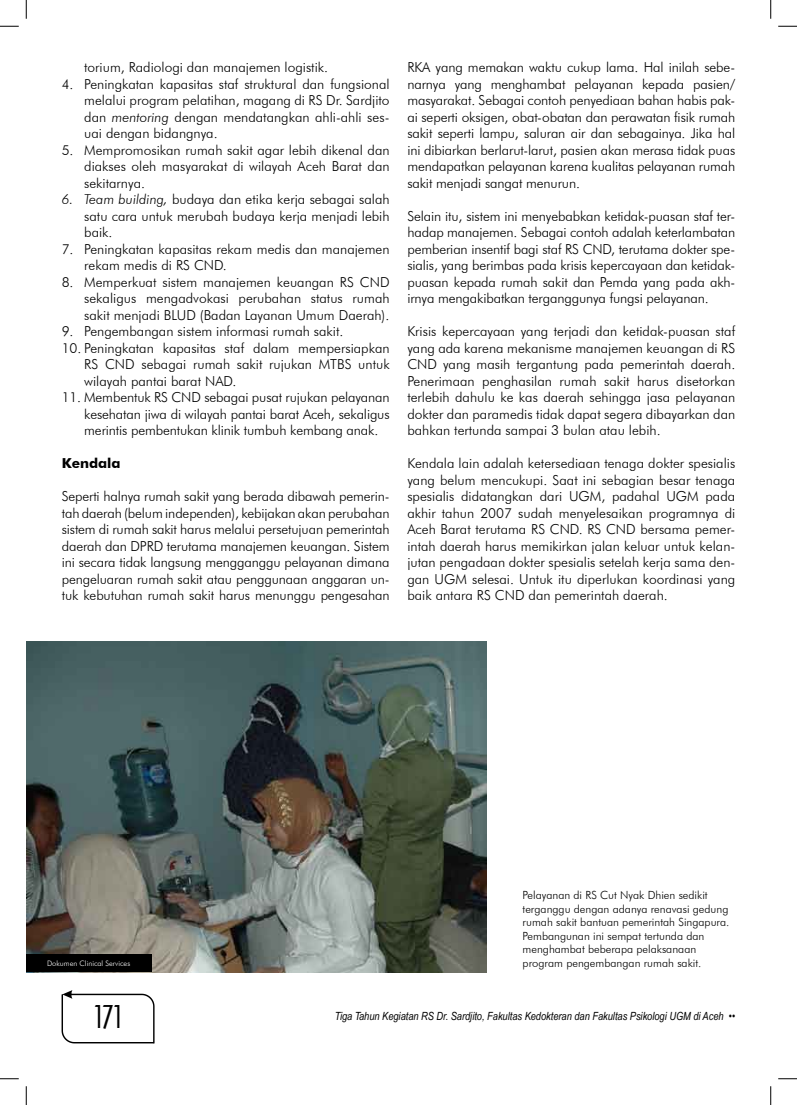
<style>
.page{position:relative;width:797px;height:1105px;background:#fff}
.page>*{position:absolute;margin:0;border:0;box-sizing:border-box;transform-origin:0 0}
.t1{font:30px "Architecture Plain";color:#000}
.t2{font:300 13.75px/16.5px "Futura BT";color:#000;text-align:justify}
.t3{font:700 13.75px "Futura BT";color:#000}
.t4{font:300 11.25px/13.5px "Futura BT";color:#000}
.t5{font:italic 11.25px "Arial Narrow";color:#000}
.t6{font:300 7.5px "Futura BT";color:#fff}
.s1{font-style:italic}
</style>
<div class="page">
<svg style="left:62px;top:990px;width:92px;height:53px"></svg>
<img style="left:26px;top:641px;width:460px;height:331px">
<div style="left:26px;top:954px;width:125px;height:18px;background:#000"></div>
<svg style="left:0;top:25px;width:19px;height:2px"></svg>
<svg style="left:778px;top:25px;width:19px;height:2px"></svg>
<svg style="left:0;top:1078px;width:19px;height:1px"></svg>
<svg style="left:778px;top:1078px;width:19px;height:1px"></svg>
<svg style="left:25px;top:0;width:2px;height:19px"></svg>
<svg style="left:25px;top:1086px;width:2px;height:19px"></svg>
<svg style="left:770px;top:0;width:1px;height:19px"></svg>
<svg style="left:770px;top:1086px;width:1px;height:19px"></svg>
<p class="t2" style="left:84px;top:59px;width:245px">torium, Radiologi dan manajemen logistik.</p>
<p class="t2" style="left:84px;top:75px;width:307px;text-indent:-22px">4. Peningkatan kapasitas staf struktural dan fungsional melalui program pelatihan, magang di RS Dr. Sardjito dan <span class="s1">mentoring</span> dengan mendatangkan ahli-ahli ses&shy;uai dengan bidangnya.</p>
<p class="t2" style="left:84px;top:141px;width:307px;text-indent:-22px">5. Mempromosikan rumah sakit agar lebih dikenal dan diakses oleh masyarakat di wilayah Aceh Barat dan sekitarnya.</p>
<p class="t2" style="left:84px;top:191px;width:307px;text-indent:-22px"><span class="s1">6. Team building,</span> budaya dan etika kerja sebagai salah satu cara untuk merubah budaya kerja menjadi lebih baik.</p>
<p class="t2" style="left:84px;top:240px;width:307px;text-indent:-22px">7. Peningkatan kapasitas rekam medis dan manajemen rekam medis di RS CND.</p>
<p class="t2" style="left:84px;top:273px;width:307px;text-indent:-22px">8. Memperkuat sistem manajemen keuangan RS CND sekaligus mengadvokasi perubahan status rumah sakit menjadi BLUD (Badan Layanan Umum Daerah).</p>
<p class="t2" style="left:62px;top:323px;width:283px">9. Pengembangan sistem informasi rumah sakit.</p>
<p class="t2" style="left:84px;top:339px;width:307px;text-indent:-22px">10. Peningkatan kapasitas staf dalam mempersiapkan RS CND sebagai rumah sakit rujukan MTBS untuk wilayah pantai barat NAD.</p>
<p class="t2" style="left:84px;top:389px;width:307px;text-indent:-23px">11. Membentuk RS CND sebagai pusat rujukan pelayanan kesehatan jiwa di wilayah pantai barat Aceh, sekaligus merintis pembentukan klinik tumbuh kembang anak.</p>
<p class="t3" style="left:62px;top:455px;width:60px">Kendala</p>
<p class="t2" style="left:62px;top:488px;width:329px">Seperti halnya rumah sakit yang berada dibawah pemerin&shy;tah daerah (belum independen), kebijakan akan perubahan sistem di rumah sakit harus melalui persetujuan pemerintah daerah dan DPRD terutama manajemen keuangan. Sistem ini secara tidak langsung mengganggu pelayanan dimana pengeluaran rumah sakit atau penggunaan anggaran un&shy;tuk kebutuhan rumah sakit harus menunggu pengesahan</p>
<p class="t2" style="left:407px;top:59px;width:329px">RKA yang memakan waktu cukup lama. Hal inilah sebe&shy;narnya yang menghambat pelayanan kepada pasien/ masyarakat. Sebagai contoh penyediaan bahan habis pak&shy;ai seperti oksigen, obat-obatan dan perawatan fisik rumah sakit seperti lampu, saluran air dan sebagainya. Jika hal ini dibiarkan berlarut-larut, pasien akan merasa tidak puas mendapatkan pelayanan karena kualitas pelayanan rumah sakit menjadi sangat menurun.</p>
<p class="t2" style="left:407px;top:207px;width:329px">Selain itu, sistem ini menyebabkan ketidak-puasan staf ter&shy;hadap manajemen. Sebagai contoh adalah keterlambatan pemberian insentif bagi staf RS CND, terutama dokter spe&shy;sialis, yang berimbas pada krisis kepercayaan dan ketidak&shy;puasan kepada rumah sakit dan Pemda yang pada akh&shy;irnya mengakibatkan terganggunya fungsi pelayanan.</p>
<p class="t2" style="left:407px;top:323px;width:329px">Krisis kepercayaan yang terjadi dan ketidak-puasan staf yang ada karena mekanisme manajemen keuangan di RS CND yang masih tergantung pada pemerintah daerah.<br>Penerimaan penghasilan rumah sakit harus disetorkan terlebih dahulu ke kas daerah sehingga jasa pelayanan dokter dan paramedis tidak dapat segera dibayarkan dan bahkan tertunda sampai 3 bulan atau lebih.</p>
<p class="t2" style="left:407px;top:455px;width:329px">Kendala lain adalah ketersediaan tenaga dokter spesialis yang belum mencukupi. Saat ini sebagian besar tenaga spesialis didatangkan dari UGM, padahal UGM pada akhir tahun 2007 sudah menyelesaikan programnya di Aceh Barat terutama RS CND. RS CND bersama pemer&shy;intah daerah harus memikirkan jalan keluar untuk kelan&shy;jutan pengadaan dokter spesialis setelah kerja sama den&shy;gan UGM selesai. Untuk itu diperlukan koordinasi yang baik antara RS CND dan pemerintah daerah.</p>
<p class="t6" style="left:47px;top:959px;width:85px">Dokumen Clinical Services</p>
<p class="t4" style="left:522px;top:889px;width:208px">Pelayanan di RS Cut Nyak Dhien sedikit terganggu dengan adanya renavasi gedung rumah sakit bantuan pemerintah Singapura.<br>Pembangunan ini sempat tertunda dan menghambat beberapa pelaksanaan program pengembangan rumah sakit.</p>
<h1 class="t1" style="left:94px;top:998px;width:29px">171</h1>
<p class="t5" style="left:335px;top:1008px;width:402px">Tiga Tahun Kegiatan RS Dr. Sardjito, Fakultas Kedokteran dan Fakultas Psikologi UGM di Aceh ••</p>
</div>
